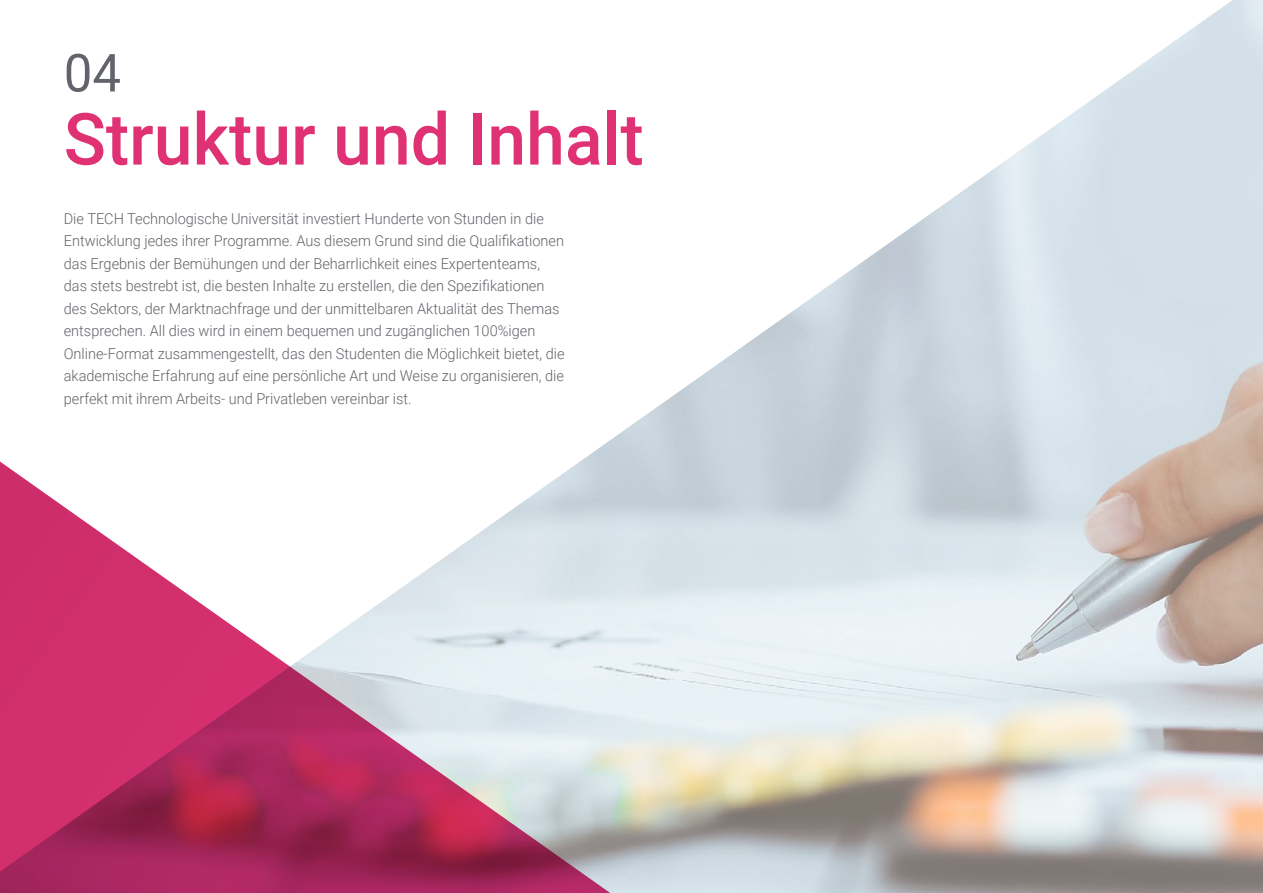
<style>
.page{position:relative;width:1263px;height:893px;background:#fff}
.page>*{position:absolute;margin:0;border:0;box-sizing:border-box;transform-origin:0 0}
.t1{font:500 72px "Roboto";color:#df3174}
.t2{font:52.5px "Roboto";color:#61646a}
.t3{font:300 15px/22.5px "Roboto";color:#61646a}
</style>
<div class="page">
<img style="left:602px;top:0;width:661px;height:893px">
<svg style="left:0;top:446px;width:640px;height:447px"></svg>
<h2 class="t2" style="left:64px;top:36px;width:59px">04</h2>
<h1 class="t1" style="left:64px;top:89px;width:581px">Struktur und Inhalt</h1>
<p class="t3" style="left:64px;top:207px;width:502px">Die TECH Technologische Universität investiert Hunderte von Stunden in die Entwicklung jedes ihrer Programme. Aus diesem Grund sind die Qualifikationen das Ergebnis der Bemühungen und der Beharrlichkeit eines Expertenteams, das stets bestrebt ist, die besten Inhalte zu erstellen, die den Spezifikationen des Sektors, der Marktnachfrage und der unmittelbaren Aktualität des Themas entsprechen. All dies wird in einem bequemen und zugänglichen 100%igen Online-Format zusammengestellt, das den Studenten die Möglichkeit bietet, die akademische Erfahrung auf eine persönliche Art und Weise zu organisieren, die perfekt mit ihrem Arbeits- und Privatleben vereinbar ist.</p>
</div>
